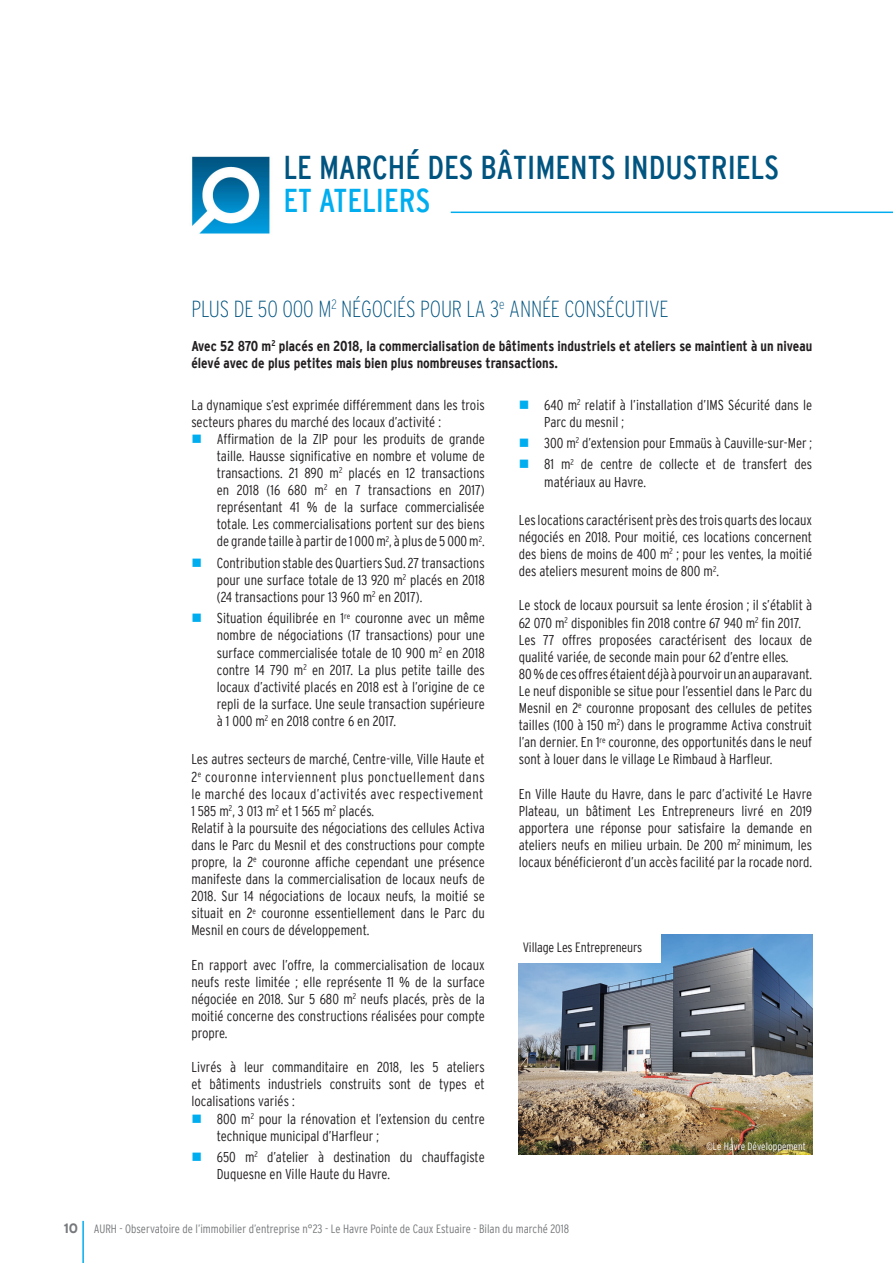
<style>
.page{position:relative;width:893px;height:1263px;background:#fff}
.page>*{position:absolute;margin:0;border:0;box-sizing:border-box;transform-origin:0 0}
.TITRE_1{font:condensed 33px/33px "Interstate";color:#005480}
.SS_TITRE{font:200 condensed 23.25px "Interstate";letter-spacing:-.005em;color:#005480}
.CORPS_DE_TEXTE{font:300 condensed 14.25px/17.1px "Interstate";color:#231f20;text-align:justify}
.corps_de_texte_bold{font:700 condensed 14.25px/17.1px "Interstate";color:#231f20}
.CORPS_DE_TEXTE-2{font:300 condensed 14.25px/17.1px "Interstate";letter-spacing:.03em;color:#231f20}
.t1{font:300 condensed 13.5px "Interstate";letter-spacing:-.01em;color:#231f20}
.t2{font:300 condensed 12px "Interstate";color:#76787b}
.CORPS_DE_TEXTE-3{font:300 condensed 10.5px "Interstate";color:#fff}
.s1{color:#00aeef}
.s2{font-weight:700;font-stretch:normal;font-size:13.5px}
</style>
<div class="page">
<hr style="left:82px;top:1221px;width:2px;height:42px;background:#00aeef">
<hr style="left:451px;top:212px;width:442px;height:1px;background:#00aeef">
<img style="left:191px;top:156px;width:79px;height:78px">
<img style="left:519px;top:934px;width:293px;height:220px">
<div style="left:519px;top:930px;width:142px;height:33px;background:#fff"></div>
<p class="TITRE_1" style="left:283px;top:151px;width:497px">LE MARCHÉ DES BÂTIMENTS INDUSTRIELS<br><span class="s1">ET ATELIERS</span></p>
<p class="SS_TITRE" style="left:191px;top:295px;width:479px">PLUS DE 50 000 M<sup>2</sup> NÉGOCIÉS POUR LA 3<sup>e</sup> ANNÉE CONSÉCUTIVE</p>
<p class="corps_de_texte_bold" style="left:191px;top:337px;width:622px">Avec 52 870 m<sup>2</sup> placés en 2018, la commercialisation de bâtiments industriels et ateliers se maintient à un niveau élevé avec de plus petites mais bien plus nombreuses transactions.</p>
<p class="CORPS_DE_TEXTE" style="left:191px;top:396px;width:295px">La dynamique s’est exprimée différemment dans les trois secteurs phares du marché des locaux d’activité :</p>
<p class="CORPS_DE_TEXTE" style="left:217px;top:430px;width:269px">Affirmation de la ZIP pour les produits de grande taille. Hausse significative en nombre et volume de transactions. 21 890 m<sup>2</sup> placés en 12 transactions en 2018 (16 680 m<sup>2</sup> en 7 transactions en 2017) représentant 41 % de la surface commercialisée totale. Les commercialisations portent sur des biens de grande taille à partir de 1 000 m<sup>2</sup>, à plus de 5 000 m<sup>2</sup>.</p>
<p class="CORPS_DE_TEXTE" style="left:217px;top:554px;width:269px">Contribution stable des Quartiers Sud. 27 transactions pour une surface totale de 13 920 m<sup>2</sup> placés en 2018 (24 transactions pour 13 960 m<sup>2</sup> en 2017).</p>
<p class="CORPS_DE_TEXTE" style="left:217px;top:610px;width:269px">Situation équilibrée en 1<sup>re</sup> couronne avec un même nombre de négociations (17 transactions) pour une surface commercialisée totale de 10 900 m<sup>2</sup> en 2018 contre 14 790 m<sup>2</sup> en 2017. La plus petite taille des locaux d’activité placés en 2018 est à l’origine de ce repli de la surface. Une seule transaction supérieure à 1 000 m<sup>2</sup> en 2018 contre 6 en 2017.</p>
<p class="CORPS_DE_TEXTE" style="left:191px;top:751px;width:295px">Les autres secteurs de marché, Centre-ville, Ville Haute et<br>2<sup>e</sup> couronne interviennent plus ponctuellement dans</p>
<p class="CORPS_DE_TEXTE-2" style="left:191px;top:785px;width:294px">le marché des locaux d’activités avec respectivement<br>1 585 m<sup>2</sup>, 3 013 m<sup>2</sup> et 1 565 m<sup>2</sup> placés.</p>
<p class="CORPS_DE_TEXTE" style="left:191px;top:819px;width:295px">Relatif à la poursuite des négociations des cellules Activa dans le Parc du Mesnil et des constructions pour compte propre, la 2<sup>e</sup> couronne affiche cependant une présence manifeste dans la commercialisation de locaux neufs de 2018. Sur 14 négociations de locaux neufs, la moitié se situait en 2<sup>e</sup> couronne essentiellement dans le Parc du Mesnil en cours de développement.</p>
<p class="CORPS_DE_TEXTE" style="left:191px;top:956px;width:295px">En rapport avec l’offre, la commercialisation de locaux neufs reste limitée ; elle représente 11 % de la surface négociée en 2018. Sur 5 680 m<sup>2</sup> neufs placés, près de la moitié concerne des constructions réalisées pour compte propre.</p>
<p class="CORPS_DE_TEXTE" style="left:191px;top:1058px;width:295px">Livrés à leur commanditaire en 2018, les 5 ateliers et bâtiments industriels construits sont de types et localisations variés :</p>
<p class="CORPS_DE_TEXTE" style="left:217px;top:1110px;width:269px">800 m<sup>2</sup> pour la rénovation et l’extension du centre technique municipal d’Harfleur ;</p>
<p class="CORPS_DE_TEXTE" style="left:217px;top:1148px;width:269px">650 m<sup>2</sup> d’atelier à destination du chauffagiste<br>Duquesne en Ville Haute du Havre.</p>
<p class="CORPS_DE_TEXTE" style="left:544px;top:396px;width:269px">640 m<sup>2</sup> relatif à l’installation d’IMS Sécurité dans le<br>Parc du mesnil ;</p>
<p class="CORPS_DE_TEXTE" style="left:544px;top:434px;width:269px">300 m<sup>2</sup> d’extension pour Emmaüs à Cauville-sur-Mer ;</p>
<p class="CORPS_DE_TEXTE" style="left:544px;top:456px;width:269px">81 m<sup>2</sup> de centre de collecte et de transfert des matériaux au Havre.</p>
<p class="CORPS_DE_TEXTE" style="left:519px;top:511px;width:295px">Les locations caractérisent près des trois quarts des locaux négociés en 2018. Pour moitié, ces locations concernent des biens de moins de 400 m<sup>2</sup> ; pour les ventes, la moitié des ateliers mesurent moins de 800 m<sup>2</sup>.</p>
<p class="CORPS_DE_TEXTE" style="left:519px;top:597px;width:295px">Le stock de locaux poursuit sa lente érosion ; il s’établit à<br>62 070 m<sup>2</sup> disponibles fin 2018 contre 67 940 m<sup>2</sup> fin 2017.</p>
<p class="CORPS_DE_TEXTE" style="left:519px;top:631px;width:295px">Les 77 offres proposées caractérisent des locaux de qualité variée, de seconde main pour 62 d’entre elles.</p>
<p class="CORPS_DE_TEXTE" style="left:519px;top:665px;width:295px">80 % de ces offres étaient déjà à pourvoir un an auparavant.<br>Le neuf disponible se situe pour l’essentiel dans le Parc du Mesnil en 2<sup>e</sup> couronne proposant des cellules de petites tailles (100 à 150 m<sup>2</sup>) dans le programme Activa construit l’an dernier. En 1<sup>re</sup> couronne, des opportunités dans le neuf sont à louer dans le village Le Rimbaud à Harfleur.</p>
<p class="CORPS_DE_TEXTE" style="left:519px;top:785px;width:295px">En Ville Haute du Havre, dans le parc d’activité Le Havre Plateau, un bâtiment Les Entrepreneurs livré en 2019 apportera une réponse pour satisfaire la demande en ateliers neufs en milieu urbain. De 200 m<sup>2</sup> minimum, les locaux bénéficieront d’un accès facilité par la rocade nord.</p>
<p class="t1" style="left:523px;top:940px;width:121px">Village Les Entrepreneurs</p>
<p class="CORPS_DE_TEXTE-3" style="left:706px;top:1140px;width:101px">©Le Havre Développement</p>
<p class="t2" style="left:64px;top:1222px;width:507px"><span class="s2">10</span> AURH - Observatoire de l’immobilier d’entreprise n°23 - Le Havre Pointe de Caux Estuaire - Bilan du marché 2018</p>
</div>
